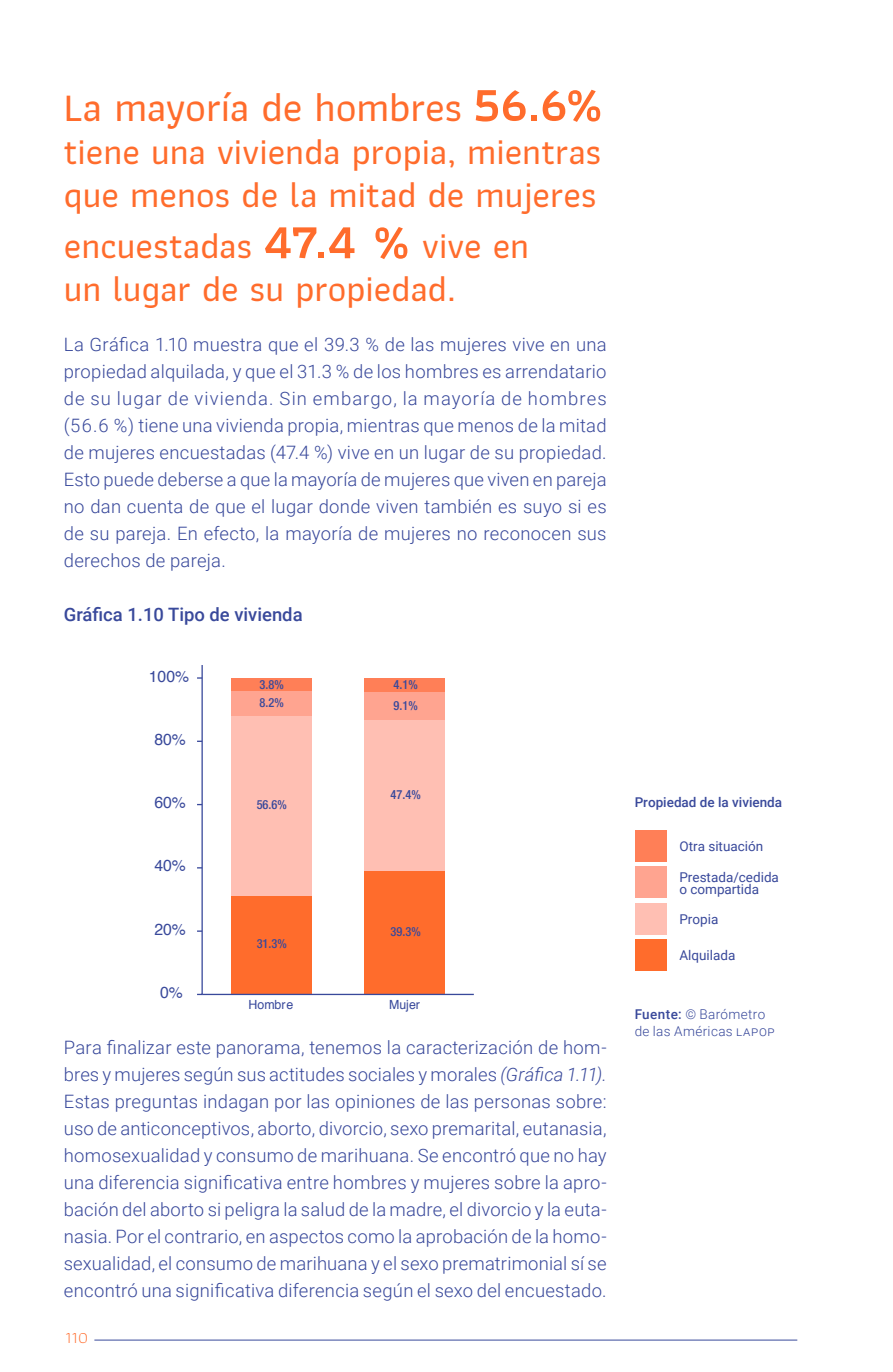
<style>
.page{position:relative;width:893px;height:1372px;background:#fff}
.page>*{position:absolute;margin:0;border:0;box-sizing:border-box;transform-origin:0 0}
.t1{font:500 40.5px "Athiti";letter-spacing:-.005em;color:#ff6c2c}
.t2{font:500 36px/43.2px "Athiti";color:#ff6c2c}
.t3{font:300 18.45px/27px "Roboto";letter-spacing:.015em;color:#39499b;text-align:justify}
.t4{font:500 18.45px "Roboto";color:#39499b}
.t5{font:300 16.88px "Athiti";color:#ff6c2c}
.t6{font:15.97px "Helvetica";color:#39499b}
.t7{font:13.5px/11.7px "Roboto";color:#39499b}
.t8{font:300 13.5px/16.2px "Roboto";letter-spacing:.025em;color:#39499b}
.t9{font:500 13.5px "Roboto";color:#39499b}
.t10{font:500 condensed 12.6px "Helvetica Neue LT Std";color:#39499b}
.t11{font:12.6px "Helvetica";color:#39499b}
.s1{font-weight:600;font-size:50.85px}
.s2{font-style:italic}
.s3{font-weight:500}
</style>
<div class="page">
<hr style="left:94px;top:1339px;width:703px;height:1px;background:#39499b">
<div style="left:231px;top:895px;width:80px;height:99px;background:#ff6c2c"></div>
<div style="left:231px;top:716px;width:80px;height:179px;background:#ffbfb3"></div>
<div style="left:231px;top:690px;width:80px;height:26px;background:#ffa490"></div>
<div style="left:231px;top:678px;width:80px;height:12px;background:#ff7f57"></div>
<div style="left:365px;top:870px;width:80px;height:124px;background:#ff6c2c"></div>
<div style="left:365px;top:720px;width:80px;height:150px;background:#ffbfb3"></div>
<div style="left:365px;top:691px;width:80px;height:29px;background:#ffa490"></div>
<div style="left:365px;top:678px;width:80px;height:13px;background:#ff7f57"></div>
<hr style="left:201px;top:665px;width:2px;height:329px;background:#39499b">
<hr style="left:202px;top:993px;width:272px;height:2px;background:#39499b">
<div style="left:635px;top:903px;width:31px;height:31px;background:#ffbfb3"></div>
<div style="left:635px;top:939px;width:31px;height:32px;background:#ff6c2c"></div>
<div style="left:635px;top:830px;width:31px;height:31px;background:#ff7f57"></div>
<div style="left:635px;top:866px;width:31px;height:31px;background:#ffa490"></div>
<h1 class="t1" style="left:64px;top:77px;width:541px">La mayoría de hombres <span class="s1">56.6%</span></h1>
<h2 class="t2" style="left:64px;top:131px;width:539px">tiene una vivienda propia, mientras que menos de la mitad de mujeres</h2>
<h2 class="t2" style="left:64px;top:225px;width:467px">encuestadas <span class="s1">47.4 %</span> vive en un lugar de su propiedad.</h2>
<p class="t3" style="left:64px;top:330px;width:544px">La Gráfica 1.10 muestra que el 39.3 % de las mujeres vive en una propiedad alquilada, y que el 31.3 % de los hombres es arrendatario de su lugar de vivienda. Sin embargo, la mayoría de hombres (56.6 %) tiene una vivienda propia, mientras que menos de la mitad de mujeres encuestadas (47.4 %) vive en un lugar de su propiedad.<br>Esto puede deberse a que la mayoría de mujeres que viven en pareja no dan cuenta de que el lugar donde viven también es suyo si es de su pareja. En efecto, la mayoría de mujeres no reconocen sus derechos de pareja.</p>
<p class="t4" style="left:64px;top:601px;width:240px">Gráfica 1.10 Tipo de vivienda</p>
<p class="t6" style="left:149px;top:663px;width:42px">100%</p>
<p class="t6" style="left:154px;top:727px;width:33px">80%</p>
<p class="t6" style="left:154px;top:790px;width:33px">60%</p>
<p class="t6" style="left:154px;top:853px;width:33px">40%</p>
<p class="t6" style="left:154px;top:916px;width:33px">20%</p>
<p class="t6" style="left:160px;top:980px;width:24px">0%</p>
<p class="t10" style="left:260px;top:677px;width:26px">3.8%</p>
<p class="t10" style="left:260px;top:695px;width:26px">8.2%</p>
<p class="t10" style="left:257px;top:797px;width:32px">56.6%</p>
<p class="t10" style="left:257px;top:936px;width:32px">31.3%</p>
<p class="t10" style="left:394px;top:676px;width:26px">4.1%</p>
<p class="t10" style="left:394px;top:697px;width:26px">9.1%</p>
<p class="t10" style="left:391px;top:786px;width:32px">47.4%</p>
<p class="t10" style="left:391px;top:923px;width:32px">39.3%</p>
<p class="t11" style="left:248px;top:994px;width:46px">Hombre</p>
<p class="t11" style="left:389px;top:994px;width:32px">Mujer</p>
<p class="t3" style="left:64px;top:1032px;width:544px">Para finalizar este panorama, tenemos la caracterización de hom&shy;bres y mujeres según sus actitudes sociales y morales <span class="s2">(Gráfica 1.11).<br></span>Estas preguntas indagan por las opiniones de las personas sobre: uso de anticonceptivos, aborto, divorcio, sexo premarital, eutanasia, homosexualidad y consumo de marihuana. Se encontró que no hay una diferencia significativa entre hombres y mujeres sobre la apro&shy;bación del aborto si peligra la salud de la madre, el divorcio y la euta&shy;nasia. Por el contrario, en aspectos como la aprobación de la homo&shy;sexualidad, el consumo de marihuana y el sexo prematrimonial sí se encontró una significativa diferencia según el sexo del encuestado.</p>
<p class="t5" style="left:65px;top:1324px;width:25px">110</p>
<p class="t9" style="left:635px;top:792px;width:149px">Propiedad de la vivienda</p>
<p class="t7" style="left:679px;top:839px;width:85px">Otra situación</p>
<p class="t7" style="left:679px;top:871px;width:101px">Prestada/cedida o compartida</p>
<p class="t7" style="left:679px;top:912px;width:40px">Propia</p>
<p class="t7" style="left:679px;top:948px;width:58px">Alquilada</p>
<p class="t8" style="left:635px;top:1005px;width:142px"><span class="s3">Fuente:</span> © Barómetro de las Américas lapop</p>
</div>
